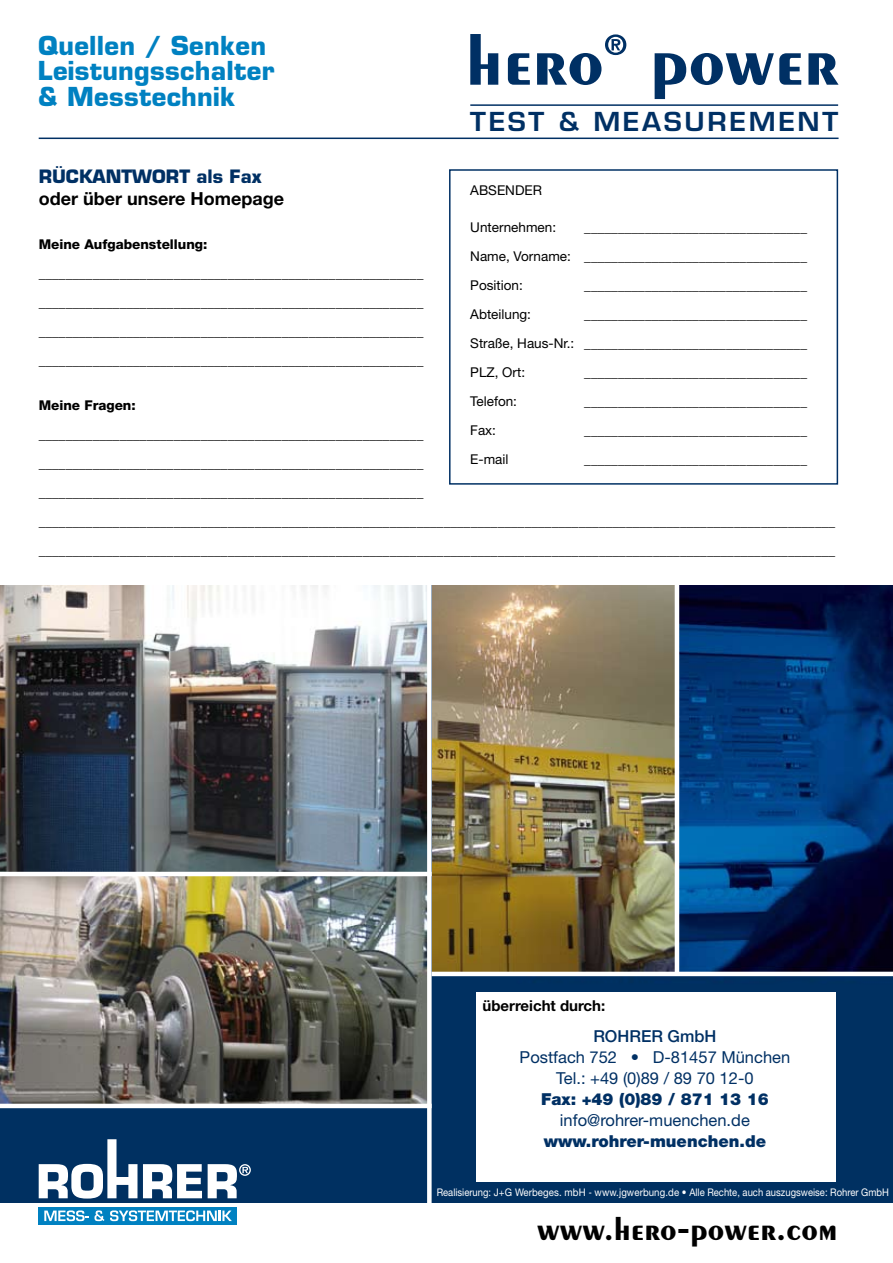
<style>
.page{position:relative;width:893px;height:1263px;background:#fff}
.page>*{position:absolute;margin:0;border:0;box-sizing:border-box;transform-origin:0 0}
.t1{font:700 33px "Peignot";color:#000}
.t2{font:700 25.5px/25.5px "Eurostile";letter-spacing:.01em;color:#0081c1}
.t3{font:600 25.5px "Eurostile";letter-spacing:.1em;color:#003064;scale:1.05 1}
.t4{font:700 18px "Helvetica Neue";color:#000}
.t5{font:700 18px "Eurostile";color:#003064}
.t6{font:16.5px/21px "Helvetica Neue";color:#003064;text-align:center}
.t7{font:900 16.5px "Helvetica Neue";color:#003064}
.t8{font:500 16.5px "Helvetica Neue";color:#003064}
.t9{font:700 15px "Helvetica Neue";color:#000}
.t10{font:13.5px/29px "Helvetica Neue";color:#000;text-align:justify}
.t11{font:800 13.5px "Helvetica Neue";color:#000}
.t12{font:10.5px "Helvetica Neue";color:#fff;scale:.9 1}
.s1{font-family:"Helvetica Neue"}
</style>
<div class="page">
<img style="left:0;top:585px;width:893px;height:617px">
<div style="left:39px;top:1207px;width:198px;height:17px;background:#0081c1"></div>
<svg style="left:39px;top:1139px;width:98px;height:59px"></svg>
<svg style="left:143px;top:1164px;width:59px;height:34px"></svg>
<svg style="left:208px;top:1164px;width:43px;height:34px"></svg>
<svg style="left:44px;top:1210px;width:60px;height:11px"></svg>
<svg style="left:110px;top:1210px;width:122px;height:11px"></svg>
<div style="left:449px;top:169px;width:389px;height:316px;border:2px solid #003064"></div>
<div style="left:476px;top:991px;width:359px;height:190px;background:#fff"></div>
<svg style="left:470px;top:34px;width:28px;height:51px"></svg>
<svg style="left:508px;top:53px;width:22px;height:32px"></svg>
<svg style="left:537px;top:34px;width:89px;height:51px"></svg>
<svg style="left:655px;top:53px;width:146px;height:46px"></svg>
<svg style="left:808px;top:53px;width:30px;height:32px"></svg>
<hr style="left:470px;top:104px;width:368px;height:2px;background:#003064">
<hr style="left:39px;top:138px;width:799px;height:1px;background:#003064">
<img style="left:0;top:585px;width:427px;height:519px">
<img style="left:432px;top:585px;width:243px;height:387px">
<div style="left:427px;top:566px;width:5px;height:649px;background:#fff"></div>
<hr style="left:0;top:872px;width:432px;height:4px;background:#fff">
<hr style="left:0;top:1104px;width:432px;height:4px;background:#fff">
<hr style="left:432px;top:972px;width:461px;height:4px;background:#fff">
<hr style="left:675px;top:570px;width:4px;height:405px;background:#fff">
<h2 class="t2" style="left:38px;top:32px;width:238px">Quellen / Senken<br>Leistungsschalter &amp; Messtechnik</h2>
<h2 class="t3" style="left:470px;top:106px;width:352px">TEST &amp; MEASUREMENT</h2>
<h3 class="t5" style="left:39px;top:165px;width:224px">RÜCKANTWORT als Fax</h3>
<h3 class="t4" style="left:39px;top:187px;width:247px">oder über unsere Homepage</h3>
<p class="t11" style="left:39px;top:236px;width:170px">Meine Aufgabenstellung:</p>
<p class="t10" style="left:39px;top:258px;width:386px">_________________________________________________________ _________________________________________________________ _________________________________________________________ _________________________________________________________</p>
<p class="t11" style="left:39px;top:397px;width:99px">Meine Fragen:</p>
<p class="t10" style="left:39px;top:419px;width:798px;text-align:left">_________________________________________________________<br>_________________________________________________________<br>_________________________________________________________ ______________________________________________________________________________________________________________________ ______________________________________________________________________________________________________________________</p>
<p class="t10" style="left:470px;top:175px;width:73px">ABSENDER</p>
<p class="t10" style="left:470px;top:213px;width:87px">Unternehmen:</p>
<p class="t10" style="left:470px;top:213px;width:338px;text-indent:114px">_________________________________ Name, Vorname: _________________________________ Position:</p>
<p class="t10" style="left:584px;top:270px;width:224px">_________________________________</p>
<p class="t10" style="left:470px;top:299px;width:62px">Abteilung:</p>
<p class="t10" style="left:470px;top:299px;width:338px;text-indent:114px">_________________________________ Straße, Haus-Nr.: _________________________________ PLZ, Ort:</p>
<p class="t10" style="left:584px;top:357px;width:224px">_________________________________</p>
<p class="t10" style="left:470px;top:386px;width:48px">Telefon:</p>
<p class="t10" style="left:584px;top:386px;width:224px">_________________________________</p>
<p class="t10" style="left:470px;top:415px;width:27px">Fax:</p>
<p class="t10" style="left:584px;top:415px;width:224px">_________________________________</p>
<p class="t10" style="left:470px;top:444px;width:40px">E-mail</p>
<p class="t10" style="left:584px;top:444px;width:224px">_________________________________</p>
<p class="t9" style="left:482px;top:996px;width:124px">überreicht durch:</p>
<p class="t8" style="left:593px;top:1026px;width:125px">ROHRER GmbH</p>
<p class="t6" style="left:520px;top:1046px;width:272px">Postfach 752 • D-81457 München<br>Tel.: +49 (0)89 / 89 70 12-0</p>
<p class="t7" style="left:541px;top:1089px;width:229px">Fax: +49 (0)89 / 871 13 16</p>
<p class="t6" style="left:560px;top:1109px;width:191px">info@rohrer-muenchen.de</p>
<p class="t7" style="left:544px;top:1131px;width:224px">www.rohrer-muenchen.de</p>
<p class="t12" style="left:437px;top:1186px;width:504px">Realisierung: J+G Werbeges. mbH - www.jgwerbung.de • Alle Rechte, auch auszugsweise: Rohrer GmbH</p>
<h1 class="t1" style="left:537px;top:1210px;width:302px">www.hero<span class="s1">-</span>power.com</h1>
</div>
